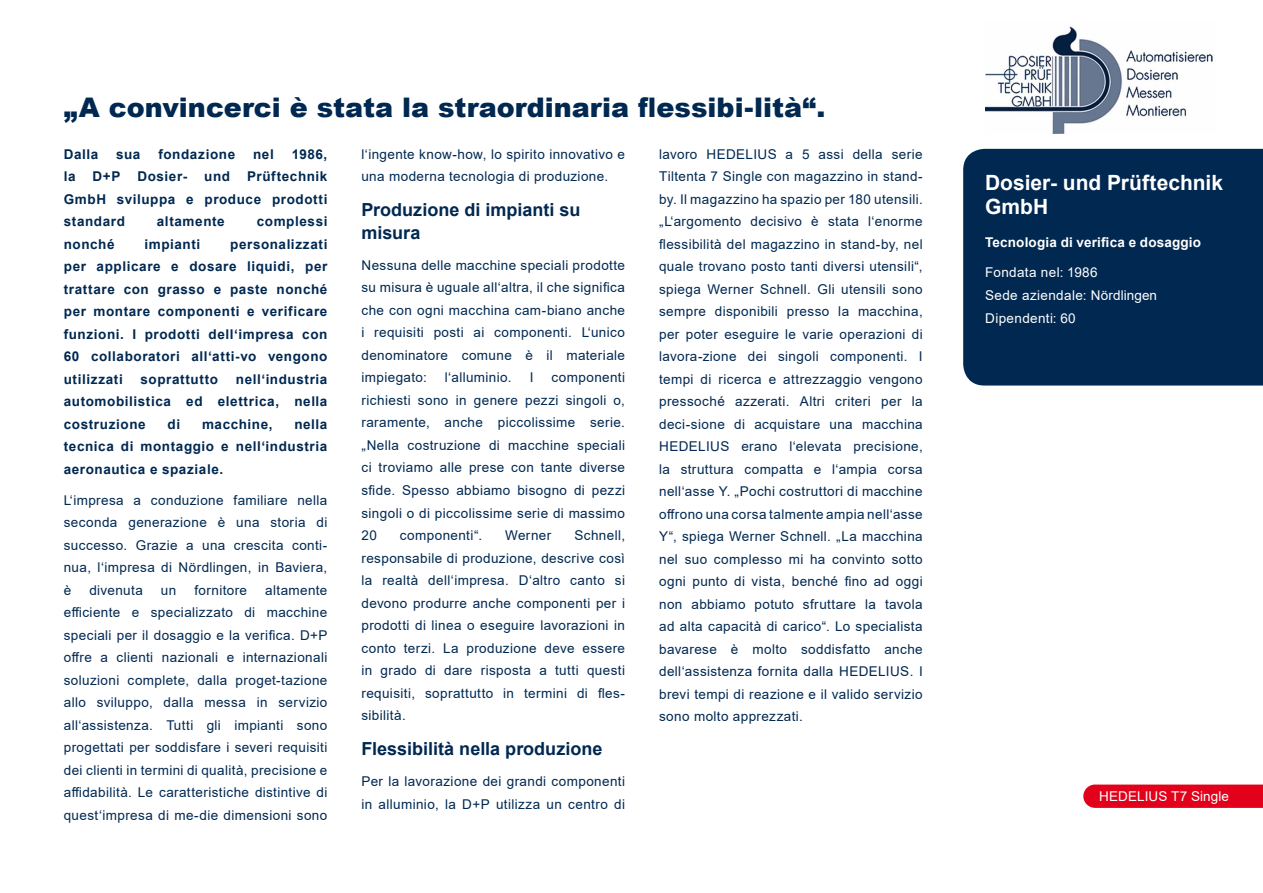
<style>
.page{position:relative;width:1263px;height:893px;background:#fff}
.page>*{position:absolute;margin:0;border:0;box-sizing:border-box;transform-origin:0 0}
.t1{font:900 27px "Arial";color:#002851}
.t2{font:700 21px/24px "Arial";color:#fff}
.t3{font:700 18px/22.5px "Arial";color:#002851}
.t4{font:13.5px/22.5px "Arial";letter-spacing:.03em;color:#002851;text-align:justify}
.t5{font:700 13.5px/22.5px "Arial";letter-spacing:.045em;color:#002851;text-align:justify}
.t6{font:13.5px/23.1px "Arial";letter-spacing:.025em;color:#fff}
.t7{font:700 13.5px "Arial";letter-spacing:.01em;color:#fff}
.t8{font:13.5px "Arial";letter-spacing:.005em;color:#fff}
</style>
<div class="page">
<svg style="left:1083px;top:784px;width:180px;height:24px;background:#e30b23"></svg>
<div style="left:963px;top:149px;width:300px;height:237px;background:#002851"></div>
<img style="left:986px;top:26px;width:227px;height:108px">
<h1 class="t1" style="left:64px;top:88px;width:763px">„A convincerci è stata la straordinaria flessibi-lità“.</h1>
<p class="t5" style="left:64px;top:143px;width:36px">Dalla</p>
<p class="t5" style="left:116px;top:143px;width:26px">sua</p>
<p class="t5" style="left:158px;top:143px;width:78px">fondazione</p>
<p class="t5" style="left:253px;top:143px;width:22px">nel</p>
<p class="t5" style="left:292px;top:143px;width:37px">1986,</p>
<p class="t5" style="left:64px;top:165px;width:13px">la</p>
<p class="t5" style="left:93px;top:165px;width:29px">D+P</p>
<p class="t5" style="left:137px;top:165px;width:51px">Dosier-</p>
<p class="t5" style="left:204px;top:165px;width:27px">und</p>
<p class="t5" style="left:64px;top:165px;width:265px;text-indent:183px">Prüftechnik GmbH sviluppa e produce prodotti standard</p>
<p class="t5" style="left:157px;top:210px;width:69px">altamente</p>
<p class="t5" style="left:257px;top:210px;width:72px">complessi</p>
<p class="t5" style="left:64px;top:233px;width:52px">nonché</p>
<p class="t5" style="left:144px;top:233px;width:57px">impianti</p>
<p class="t5" style="left:64px;top:233px;width:265px;text-indent:166px">personalizzati per applicare e dosare liquidi, per trattare con grasso e paste nonché per montare componenti e verificare funzioni. I prodotti dell‘impresa con 60 collaboratori all‘atti-vo vengono utilizzati</p>
<p class="t5" style="left:64px;top:368px;width:265px;text-indent:172px">nell‘industria automobilistica ed elettrica, nella costruzione</p>
<p class="t5" style="left:141px;top:368px;width:79px">soprattutto</p>
<p class="t5" style="left:64px;top:413px;width:265px;text-indent:231px">nella tecnica di montaggio e nell‘industria aeronautica e spaziale.</p>
<p class="t4" style="left:64px;top:489px;width:265px">L‘impresa a conduzione familiare nella seconda generazione è una storia di successo. Grazie a una crescita conti&shy;nua, l‘impresa di Nördlingen, in Baviera, è</p>
<p class="t5" style="left:168px;top:413px;width:14px">di</p>
<p class="t5" style="left:202px;top:413px;width:72px">macchine,</p>
<p class="t4" style="left:89px;top:579px;width:55px">divenuta</p>
<p class="t4" style="left:161px;top:579px;width:17px">un</p>
<p class="t4" style="left:194px;top:579px;width:54px">fornitore</p>
<p class="t4" style="left:64px;top:579px;width:265px;text-indent:201px">altamente efficiente e specializzato di macchine speciali per il dosaggio e la verifica. D+P offre a clienti nazionali e internazionali soluzioni complete, dalla proget-tazione allo sviluppo, dalla messa in servizio all‘assistenza. Tutti gli impianti sono progettati per soddisfare i severi requisiti dei clienti in termini di qualità, precisione e affidabilità. Le caratteristiche distintive di quest‘impresa di me-die dimensioni sono</p>
<p class="t4" style="left:361px;top:143px;width:265px">l‘ingente know-how, lo spirito innovativo e una moderna tecnologia di produzione.</p>
<h3 class="t3" style="left:361px;top:199px;width:220px">Produzione di impianti su misura</h3>
<p class="t4" style="left:361px;top:254px;width:265px">Nessuna delle macchine speciali prodotte su misura è uguale all‘altra, il che significa che con ogni macchina cam-biano anche i requisiti posti ai componenti. L‘unico denominatore comune è il materiale impiegato:</p>
<p class="t4" style="left:445px;top:366px;width:68px">l‘alluminio.</p>
<p class="t4" style="left:530px;top:366px;width:5px">I</p>
<p class="t4" style="left:361px;top:366px;width:265px;text-indent:190px">componenti richiesti sono in genere pezzi singoli o, raramente, anche piccolissime serie. „Nella costruzione di macchine speciali ci troviamo alle prese con tante diverse sfide. Spesso abbiamo bisogno di pezzi singoli o di piccolissime serie di massimo 20</p>
<p class="t4" style="left:361px;top:524px;width:265px;text-indent:213px">Schnell, responsabile di produzione, descrive così la realtà dell‘impresa. D‘altro canto si devono produrre anche componenti per i prodotti di linea o eseguire lavorazioni in conto terzi. La produzione deve essere in grado di dare risposta a tutti questi requisiti, soprattutto in termini di fles&shy;sibilità.</p>
<h3 class="t3" style="left:361px;top:738px;width:243px">Flessibilità nella produzione</h3>
<p class="t4" style="left:361px;top:770px;width:265px">Per la lavorazione dei grandi componenti in alluminio, la D+P utilizza un centro di</p>
<p class="t4" style="left:400px;top:524px;width:84px">componenti“.</p>
<p class="t4" style="left:505px;top:524px;width:48px">Werner</p>
<p class="t4" style="left:659px;top:143px;width:265px">lavoro HEDELIUS a 5 assi della serie Tiltenta 7 Single con magazzino in stand&shy;by. Il magazzino ha spazio per 180 utensili. „L‘argomento decisivo è stata l‘enorme flessibilità del magazzino in stand-by, nel quale trovano posto tanti diversi utensili“, spiega Werner Schnell. Gli utensili sono sempre disponibili presso la macchina, per poter eseguire le varie operazioni di lavora-zione dei singoli componenti. I tempi di ricerca e attrezzaggio vengono pressoché azzerati. Altri criteri per la deci-sione di acquistare una macchina HEDELIUS erano l‘elevata precisione, la struttura compatta e l‘ampia corsa nell‘asse Y. „Pochi costruttori di macchine offrono una corsa talmente ampia nell‘asse Y“, spiega Werner Schnell. „La macchina nel suo complesso mi ha convinto sotto ogni punto di vista, benché fino ad oggi non abbiamo potuto sfruttare la tavola ad alta capacità di carico“. Lo specialista bavarese è molto soddisfatto anche dell‘assistenza fornita dalla HEDELIUS. I brevi tempi di reazione e il valido servizio sono molto apprezzati.</p>
<h2 class="t2" style="left:985px;top:170px;width:239px">Dosier- und Prüftechnik<br>GmbH</h2>
<p class="t7" style="left:985px;top:233px;width:217px">Tecnologia di verifica e dosaggio</p>
<p class="t6" style="left:985px;top:260px;width:173px">Fondata nel: 1986<br>Sede aziendale: Nördlingen<br>Dipendenti: 60</p>
<p class="t8" style="left:1099px;top:787px;width:131px">HEDELIUS T7 Single</p>
</div>
